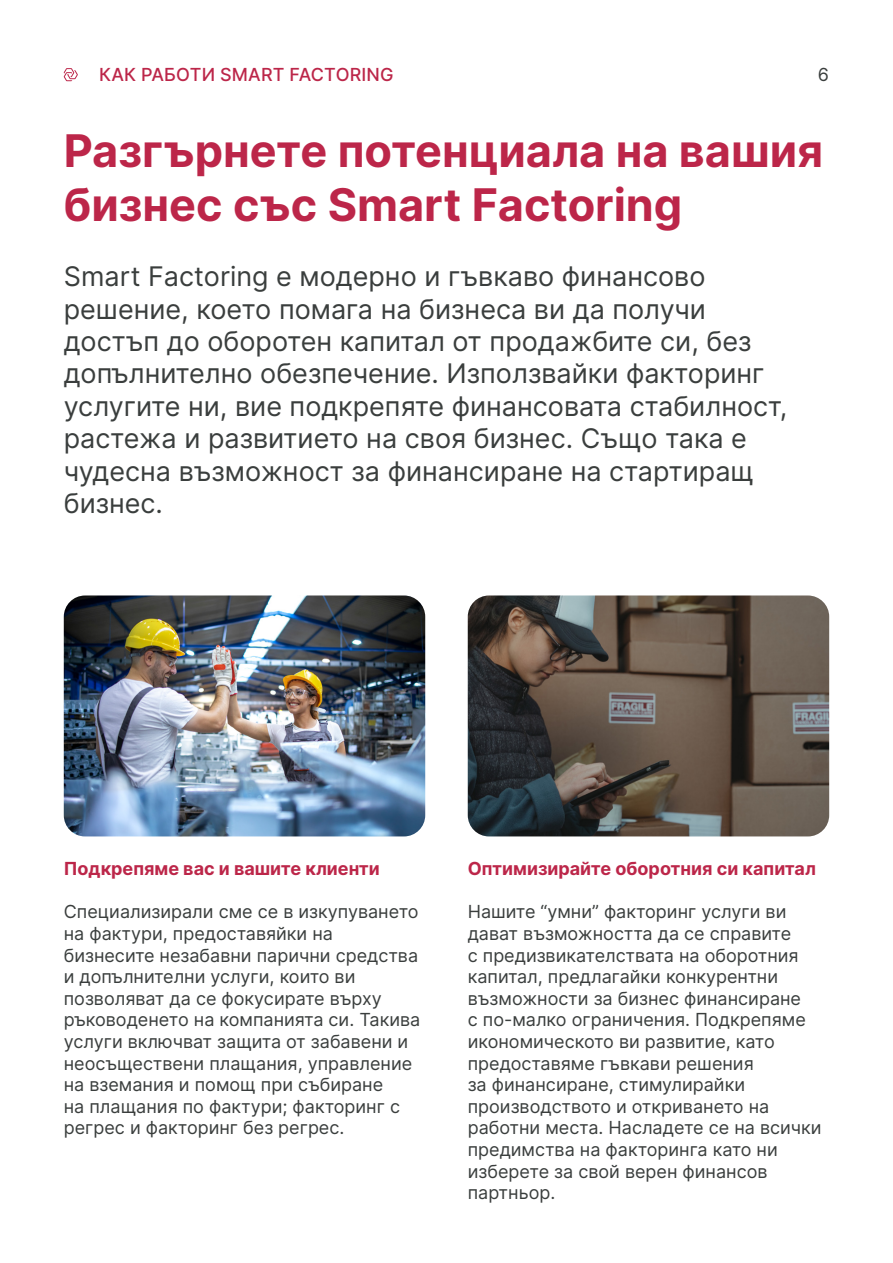
<style>
.page{position:relative;width:893px;height:1263px;background:#fff}
.page>*{position:absolute;margin:0;border:0;box-sizing:border-box;transform-origin:0 0}
.t1{font:700 45px/54px "Inter";color:#bc2649}
.t2{font:27px/32.4px "Inter";color:#3a3e3d}
.t3{font:18px/21.6px "Inter";color:#3a3e3d}
.t4{font:700 18px "Inter";color:#bc2649}
.t5{font:500 18px "Inter";letter-spacing:.01em;color:#bc2649}
</style>
<div class="page">
<svg style="left:64px;top:68px;width:14px;height:13px"></svg>
<img style="left:468px;top:595px;width:361px;height:241px">
<img style="left:64px;top:595px;width:361px;height:241px">
<p class="t5" style="left:99px;top:62px;width:296px">КАК РАБОТИ SMART FACTORING</p>
<p class="t3" style="left:818px;top:63px;width:13px">6</p>
<h1 class="t1" style="left:64px;top:123px;width:761px">Разгърнете потенциала на вашия бизнес със Smart Factoring</h1>
<p class="t2" style="left:64px;top:260px;width:725px">Smart Factoring е модерно и гъвкаво финансово решение, което помага на бизнеса ви да получи достъп до оборотен капитал от продажбите си, без допълнително обезпечение. Използвайки факторинг услугите ни, вие подкрепяте финансовата стабилност, растежа и развитието на своя бизнес. Също така е чудесна възможност за финансиране на стартиращ бизнес.</p>
<p class="t4" style="left:64px;top:855px;width:318px">Подкрепяме вас и вашите клиенти</p>
<p class="t3" style="left:64px;top:901px;width:358px">Специализирали сме се в изкупуването на фактури, предоставяйки на бизнесите незабавни парични средства и допълнителни услуги, които ви позволяват да се фокусирате върху ръководенето на компанията си. Такива услуги включват защита от забавени и неосъществени плащания, управление на вземания и помощ при събиране<br>на плащания по фактури; факторинг с регрес и факторинг без регрес.</p>
<p class="t4" style="left:468px;top:855px;width:350px">Оптимизирайте оборотния си капитал</p>
<p class="t3" style="left:468px;top:901px;width:355px">Нашите “умни” факторинг услуги ви дават възможността да се справите<br>с предизвикателствата на оборотния капитал, предлагайки конкурентни възможности за бизнес финансиране<br>с по-малко ограничения. Подкрепяме икономическото ви развитие, като предоставяме гъвкави решения<br>за финансиране, стимулирайки производството и откриването на работни места. Насладете се на всички предимства на факторинга като ни изберете за свой верен финансов партньор.</p>
</div>
